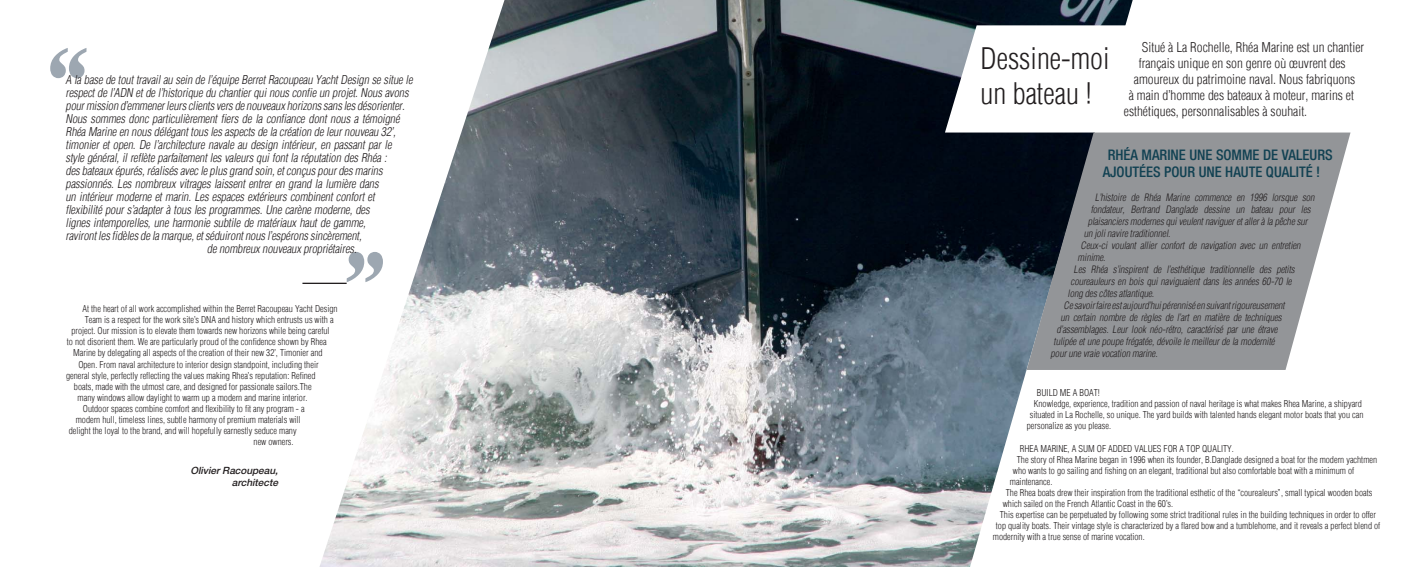
<style>
.page{position:relative;width:1418px;height:567px;background:#fff}
.page>*{position:absolute;margin:0;border:0;box-sizing:border-box;transform-origin:0 0}
.t1{font:italic 600 108.2px "Times";color:#9da7b1}
.t2{font:300 condensed 29px/34.8px "Helvetica";color:#231f20}
.t3{font:14.5px/17.4px "Helvetica Neue Medium 6";color:#114152}
.t4{font:300 condensed 13.2px "Helvetica";color:#231f20}
.t5{font:italic 300 condensed 11.9px "Helvetica";color:#231f20}
.t6{font:italic 300 condensed 10px "Helvetica";color:#231f20}
.t7{font:italic 500 10px/12px "Helvetica Neue";color:#231f20;text-align:right}
.t8{font:300 condensed 9.2px "Helvetica";color:#231f20}
</style>
<div class="page">
<img style="left:315px;top:0;width:650px;height:567px">
<svg style="left:965px;top:0;width:386px;height:567px"></svg>
<svg style="left:945px;top:25px;width:191px;height:108px"></svg>
<svg style="left:1026px;top:133px;width:324px;height:237px;fill:#939598"></svg>
<hr style="left:302px;top:283px;width:44px;height:1px;background:#231f20">
<h1 class="t1" style="left:36px;top:47px;width:50px">‘‘</h1>
<p class="t5" style="left:65px;top:75px;width:351px">A la base de touttravailau sein de l’équipe BerretRacoupeau YachtDesign se situe le</p>
<p class="t5" style="left:65px;top:88px;width:347px">respectde l’ADN etde l’historique du chantierquinous confie un projet.Nous avons</p>
<p class="t5" style="left:65px;top:101px;width:343px">pourmission d’emmenerleurs clients vers de nouveaux horizons sans les désorienter.</p>
<p class="t5" style="left:65px;top:114px;width:338px">Nous sommes donc particulièrement fiers de la confiance dont nous a témoigné</p>
<p class="t5" style="left:65px;top:127px;width:334px">Rhéa Marine en nous déléganttous les aspects de la création de leurnouveau 32’,</p>
<p class="t5" style="left:65px;top:140px;width:330px">timonier et open. De l’architecture navale au design intérieur, en passant par le</p>
<p class="t5" style="left:65px;top:153px;width:325px">style général, il reflète parfaitement les valeurs qui font la réputation des Rhéa :</p>
<p class="t5" style="left:65px;top:166px;width:321px">des bateaux épurés,réalisés avec le plus grand soin,etconçus pourdes marins</p>
<p class="t5" style="left:65px;top:179px;width:317px">passionnés. Les nombreux vitrages laissent entrer en grand la lumière dans</p>
<p class="t5" style="left:65px;top:192px;width:313px">un intérieur moderne et marin. Les espaces extérieurs combinent confort et</p>
<p class="t5" style="left:65px;top:205px;width:308px">flexibilité pour s’adapter à tous les programmes. Une carène moderne, des</p>
<p class="t5" style="left:65px;top:218px;width:304px">lignes intemporelles, une harmonie subtile de matériaux haut de gamme,</p>
<p class="t5" style="left:65px;top:231px;width:300px">ravirontles fidèles de la marque,etséduirontnous l’espérons sincèrement,</p>
<p class="t5" style="left:207px;top:244px;width:153px">de nombreux nouveaux propriétaires.</p>
<h1 class="t1" style="left:397px;top:283px;width:50px;rotate:-180deg">‘‘</h1>
<p class="t8" style="left:82px;top:305px;width:257px">At the heart of all work accomplished within the Berret Racoupeau Yacht Design</p>
<p class="t8" style="left:85px;top:316px;width:250px">Team is a respect for the work site’s DNA and history which entrusts us with a</p>
<p class="t8" style="left:71px;top:327px;width:260px">project. Our mission is to elevate them towards new horizons while being careful</p>
<p class="t8" style="left:67px;top:338px;width:261px">to not disorient them. We are particularly proud of the confidence shown by Rhea</p>
<p class="t8" style="left:73px;top:350px;width:251px">Marine by delegating all aspects of the creation of their new 32’, Timonier and</p>
<p class="t8" style="left:78px;top:361px;width:242px">Open. From naval architecture to interior design standpoint, including their</p>
<p class="t8" style="left:66px;top:372px;width:251px">general style, perfectly reflecting the values making Rhea’s reputation: Refined</p>
<p class="t8" style="left:74px;top:383px;width:239px">boats, made with the utmost care, and designed for passionate sailors.The</p>
<p class="t8" style="left:78px;top:394px;width:231px">many windows allow daylight to warm up a modern and marine interior.</p>
<p class="t8" style="left:83px;top:405px;width:223px">Outdoor spaces combine comfort and flexibility to fit any program - a</p>
<p class="t8" style="left:76px;top:416px;width:226px">modern hull, timeless lines, subtle harmony of premium materials will</p>
<p class="t8" style="left:69px;top:427px;width:229px">delight the loyal to the brand, and will hopefully earnestly seduce many</p>
<p class="t8" style="left:253px;top:438px;width:42px">new owners.</p>
<p class="t7" style="left:190px;top:465px;width:91px">Olivier Racoupeau, architecte</p>
<h2 class="t2" style="left:980px;top:45px;width:131px">Dessine-moi un bateau !</h2>
<h3 class="t4" style="left:1141px;top:43px;width:224px">Situé à La Rochelle, Rhéa Marine est un chantier</h3>
<h3 class="t4" style="left:1138px;top:58px;width:208px">français unique en son genre où œuvrent des</h3>
<h3 class="t4" style="left:1133px;top:74px;width:223px">amoureux du patrimoine naval. Nous fabriquons</h3>
<h3 class="t4" style="left:1128px;top:90px;width:226px">à main d’homme des bateaux à moteur, marins et</h3>
<h3 class="t4" style="left:1123px;top:106px;width:185px">esthétiques, personnalisables à souhait.</h3>
<h3 class="t3" style="left:1102px;top:147px;width:231px;text-indent:5px">RHÉA MARINE UNE SOMME DE VALEURS<br>AJOUTÉES POUR UNE HAUTE QUALITÉ !</h3>
<p class="t6" style="left:1094px;top:193px;width:223px">L’histoire de Rhéa Marine commence en 1996 lorsque son</p>
<p class="t6" style="left:1090px;top:205px;width:223px">fondateur, Bertrand Danglade dessine un bateau pour les</p>
<p class="t6" style="left:1087px;top:217px;width:223px">plaisanciers modernes quiveulentnavigueretallerà la pêche sur</p>
<p class="t6" style="left:1083px;top:229px;width:90px">un jolinavire traditionnel.</p>
<p class="t6" style="left:1080px;top:241px;width:223px">Ceux-ci voulant allier confort de navigation avec un entretien</p>
<p class="t6" style="left:1077px;top:253px;width:31px">minime.</p>
<p class="t6" style="left:1073px;top:265px;width:224px">Les Rhéa s’inspirent de l’esthétique traditionnelle des petits</p>
<p class="t6" style="left:1070px;top:277px;width:224px">coureauleurs en bois qui naviguaient dans les années 60-70 le</p>
<p class="t6" style="left:1067px;top:289px;width:90px">long des côtes atlantique.</p>
<p class="t6" style="left:1063px;top:301px;width:224px">Ce savoirfaire estaujourd’huipérennisé en suivantrigoureusement</p>
<p class="t6" style="left:1060px;top:313px;width:224px">un certain nombre de règles de l’art en matière de techniques</p>
<p class="t6" style="left:1056px;top:325px;width:224px">d’assemblages. Leur look néo-rétro, caractérisé par une étrave</p>
<p class="t6" style="left:1053px;top:337px;width:224px">tulipée etune poupe frégatée,dévoile le meilleurde la modernité</p>
<p class="t6" style="left:1050px;top:349px;width:110px">pourune vraie vocation marine.</p>
<p class="t8" style="left:1036px;top:389px;width:65px">BUILD ME A BOAT!</p>
<p class="t8" style="left:1033px;top:400px;width:329px">Knowledge, experience, tradition and passion of naval heritage is what makes Rhea Marine, a shipyard</p>
<p class="t8" style="left:1029px;top:411px;width:335px">situated in La Rochelle, so unique. The yard builds with talented hands elegant motor boats that you can</p>
<p class="t8" style="left:1026px;top:423px;width:86px">personalize as you please.</p>
<p class="t8" style="left:1019px;top:445px;width:216px">RHEA MARINE, A SUM OF ADDED VALUES FOR A TOP QUALITY.</p>
<p class="t8" style="left:1016px;top:456px;width:362px">The story of Rhea Marine began in 1996 when its founder, B.Danglade designed a boat for the modern yachtmen</p>
<p class="t8" style="left:1012px;top:467px;width:343px">who wants to go sailing and fishing on an elegant, traditional but also comfortable boat with a minimum of</p>
<p class="t8" style="left:1009px;top:478px;width:44px">maintenance.</p>
<p class="t8" style="left:1005px;top:489px;width:368px">The Rhea boats drew their inspiration from the traditional esthetic of the “courealeurs”, small typical wooden boats</p>
<p class="t8" style="left:1002px;top:500px;width:172px">which sailed on the French Atlantic Coast in the 60’s.</p>
<p class="t8" style="left:999px;top:511px;width:378px">This expertise can be perpetuated by following some strict traditional rules in the building techniques in order to offer</p>
<p class="t8" style="left:995px;top:522px;width:386px">top quality boats. Their vintage style is characterized by a flared bow and a tumblehome, and it reveals a perfect blend of</p>
<p class="t8" style="left:992px;top:533px;width:153px">modernity with a true sense of marine vocation.</p>
</div>
